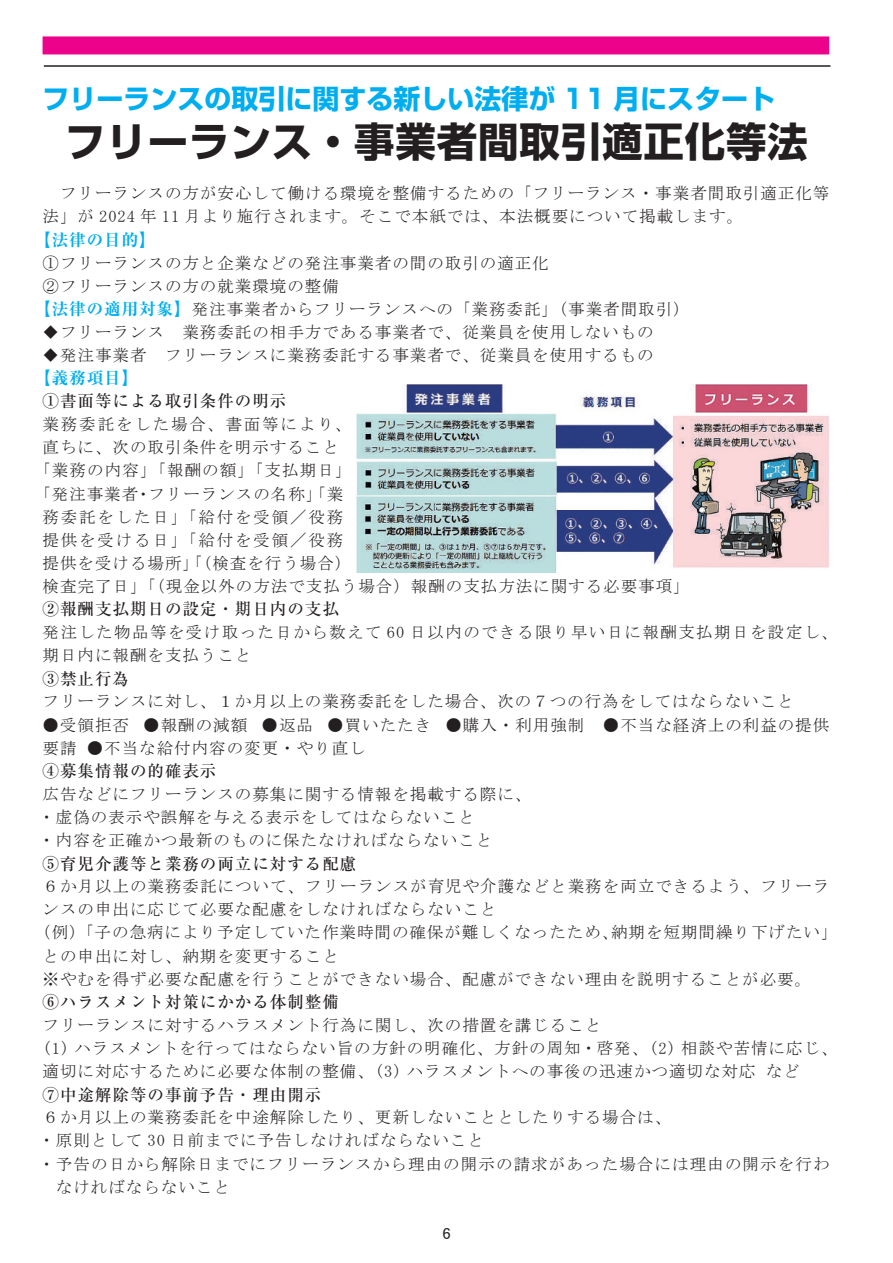
<style>
.page{position:relative;width:893px;height:1263px;background:#fff}
.page>*{position:absolute;margin:0;border:0;box-sizing:border-box;transform-origin:0 0}
.t1{font:700 40.5px "Shin Go Pro";letter-spacing:.02em;color:#231f20}
.t2{font:700 27px "Shin Go Pro";color:#00aeef}
.t3{font:16.5px/23.1px "MS Mincho";letter-spacing:.06em;color:#231f20}
.t4{font:500 16.5px "Ryumin Pr 5";letter-spacing:.06em;color:#231f20}
.t5{font:16.5px/23.1px "MS Mincho";letter-spacing:.085em;color:#231f20}
.t6{font:16.5px "MS Mincho";letter-spacing:.115em;color:#231f20}
.t7{font:700 expanded 16.5px "Ryumin Pr 5";letter-spacing:.06em;color:#00aeef}
.t8{font:15px "DFHS Gothic W5 WINP RKSJ H";color:#231f20}
.s1{font-family:"Ryumin Pr 5";font-weight:700;font-stretch:expanded;color:#00aeef}
</style>
<div class="page">
<div style="left:43px;top:36px;width:786px;height:18px;background:#ed028c"></div>
<hr style="left:44px;top:65px;width:786px;height:2px;background:#231f20">
<img style="left:356px;top:385px;width:473px;height:188px">
<h2 class="t2" style="left:43px;top:77px;width:734px">フリーランスの取引に関する新しい法律が 11 月にスタート</h2>
<h1 class="t1" style="left:65px;top:109px;width:744px">フリーランス・事業者間取引適正化等法</h1>
<p class="t3" style="left:43px;top:182px;width:788px">　フリーランスの方が安心して働ける環境を整備するための「フリーランス・事業者間取引適正化等法」が 2024 年 11 月より施行されます。そこで本紙では、本法概要について掲載します。</p>
<p class="t7" style="left:34px;top:227px;width:123px">【法律の目的【</p>
<p class="t3" style="left:43px;top:251px;width:508px">①フリーランスの方と企業などの発注事業者の間の取引の適正化</p>
<p class="t3" style="left:43px;top:274px;width:298px">②フリーランスの方の就業環境の整備</p>
<p class="t3" style="left:34px;top:297px;width:657px"><span class="s1">【法律の適用対象】</span>発注事業者からフリーランスへの「業務委託」（事業者間取引(</p>
<p class="t3" style="left:43px;top:320px;width:613px">◆フリーランス　業務委託の相手方である事業者で、従業員を使用しないもの</p>
<p class="t3" style="left:43px;top:343px;width:613px">◆発注事業者　フリーランスに業務委託する事業者で、従業員を使用するもの</p>
<p class="t7" style="left:34px;top:365px;width:105px">【義務項目【</p>
<p class="t4" style="left:43px;top:388px;width:245px">①書面等による取引条件の明示</p>
<p class="t6" style="left:43px;top:416px;width:310px">業務委託をした場合、書面等により、</p>
<p class="t3" style="left:43px;top:436px;width:298px">直ちに、次の取引条件を明示すること</p>
<p class="t3" style="left:34px;top:459px;width:319px">「業務の内容」「報酬の額」「支払期日「</p>
<p class="t3" style="left:148px;top:482px;width:196px">フリーランスの名称」「業</p>
<p class="t3" style="left:43px;top:482px;width:649px;text-indent:-8px">「発注事業者<br>務委託をした日」「給付を受領／役務<br>提供を受ける日」「給付を受領／役務<br>提供を受ける場所」「（検査を行う場合(<br>検査完了日」「（現金以外の方法で支払う場合）報酬の支払方法に関する必要事項「</p>
<p class="t4" style="left:43px;top:596px;width:298px">②報酬支払期日の設定・期日内の支払</p>
<p class="t5" style="left:43px;top:621px;width:797px">発注した物品等を受け取った日から数えて 60 日以内のできる限り早い日に報酬支払期日を設定し、期日内に報酬を支払うこと</p>
<p class="t4" style="left:43px;top:665px;width:88px">③禁止行為</p>
<p class="t3" style="left:43px;top:690px;width:753px">フリーランスに対し、１か月以上の業務委託をした場合、次の７つの行為をしてはならないこと</p>
<p class="t3" style="left:445px;top:713px;width:385px">●購入・利用強制　●不当な経済上の利益の提供</p>
<p class="t3" style="left:135px;top:482px;width:18px">・</p>
<p class="t3" style="left:43px;top:713px;width:88px">●受領拒否</p>
<p class="t3" style="left:87px;top:736px;width:280px">●不当な給付内容の変更・やり直し</p>
<p class="t3" style="left:143px;top:713px;width:105px">●報酬の減額</p>
<p class="t3" style="left:261px;top:713px;width:53px">●返品</p>
<p class="t3" style="left:327px;top:713px;width:105px">●買いたたき</p>
<p class="t3" style="left:43px;top:736px;width:35px">要請</p>
<p class="t4" style="left:43px;top:758px;width:175px">④募集情報の的確表示</p>
<p class="t3" style="left:38px;top:782px;width:494px">広告などにフリーランスの募集に関する情報を掲載する際に、・虚偽の表示や誤解を与える表示をしてはならないこと<br>・内容を正確かつ最新のものに保たなければならないこと</p>
<p class="t4" style="left:43px;top:850px;width:315px">⑤育児介護等と業務の両立に対する配慮</p>
<p class="t3" style="left:43px;top:875px;width:788px">６か月以上の業務委託について、フリーランスが育児や介護などと業務を両立できるよう、フリーラ</p>
<p class="t3" style="left:43px;top:898px;width:455px">ンスの申出に応じて必要な配慮をしなければならないこと</p>
<p class="t3" style="left:611px;top:921px;width:228px">納期を短期間繰り下げたい「</p>
<p class="t3" style="left:43px;top:921px;width:770px;text-indent:-8px">（例）「子の急病により予定していた作業時間の確保が難しくなったため、<br>との申出に対し、納期を変更すること<br>※やむを得ず必要な配慮を行うことができない場合、配慮ができない理由を説明することが必要。</p>
<p class="t4" style="left:43px;top:989px;width:298px">⑥ハラスメント対策にかかる体制整備</p>
<p class="t3" style="left:43px;top:1013px;width:560px">フリーランスに対するハラスメント行為に関し、次の措置を講じること</p>
<p class="t3" style="left:43px;top:1036px;width:796px">)1( ハラスメントを行ってはならない旨の方針の明確化、方針の周知・啓発、( )2 相談や苦情に応じ、</p>
<p class="t3" style="left:766px;top:1059px;width:35px">など</p>
<p class="t3" style="left:43px;top:1059px;width:714px">適切に対応するために必要な体制の整備、( )3 ハラスメントへの事後の迅速かつ適切な対応</p>
<p class="t4" style="left:43px;top:1081px;width:280px">⑦中途解除等の事前予告・理由開示</p>
<p class="t3" style="left:43px;top:1106px;width:630px">６か月以上の業務委託を中途解除したり、更新しないこととしたりする場合は、</p>
<p class="t3" style="left:38px;top:1129px;width:447px">・原則として 30 日前までに予告しなければならないこと</p>
<p class="t3" style="left:38px;top:1152px;width:793px">・予告の日から解除日までにフリーランスから理由の開示の請求があった場合には理由の開示を行わ</p>
<p class="t3" style="left:56px;top:1175px;width:175px">なければならないこと</p>
<p class="t8" style="left:442px;top:1226px;width:10px">6</p>
</div>
